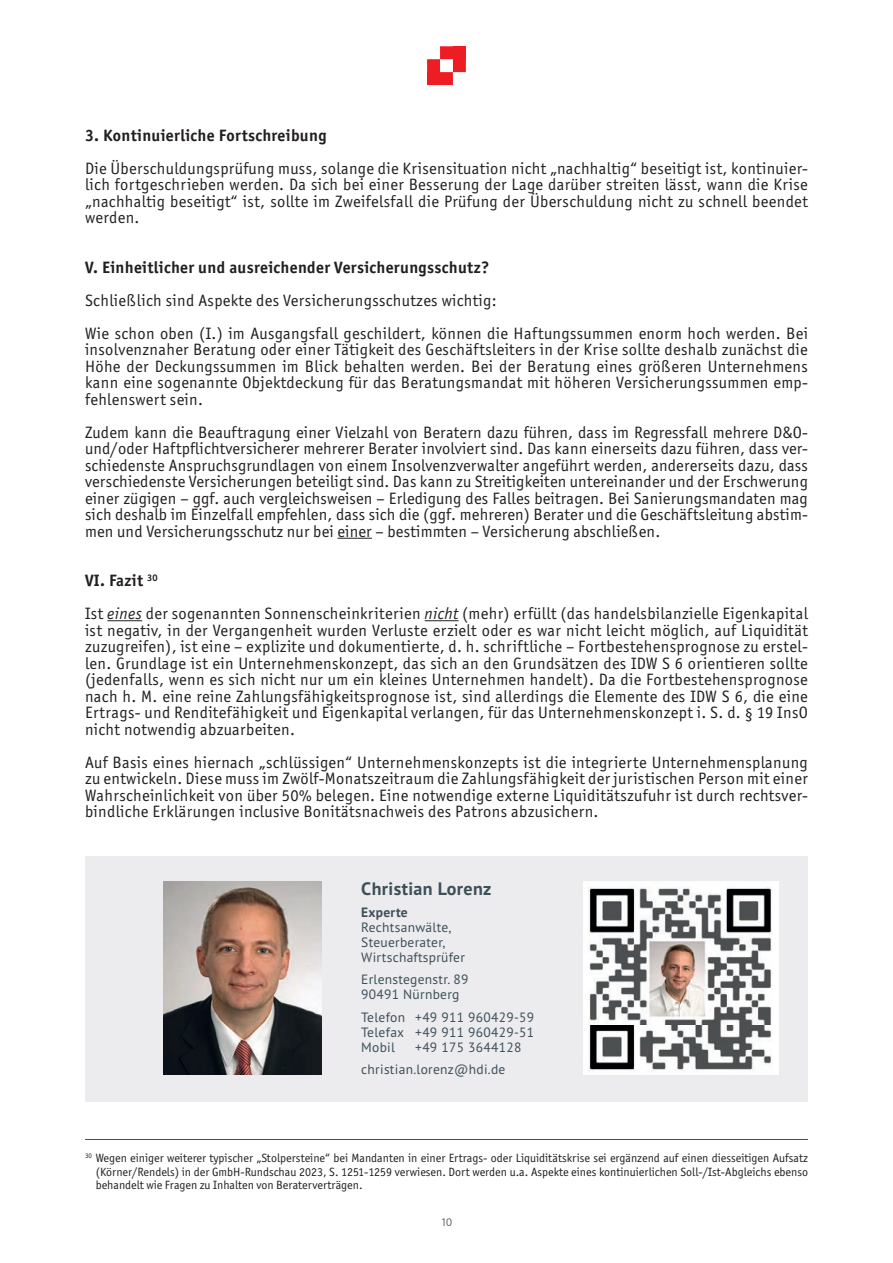
<style>
.page{position:relative;width:893px;height:1263px;background:#fff}
.page>*{position:absolute;margin:0;border:0;box-sizing:border-box;transform-origin:0 0}
.t1{font:700 18px "PT Sans Pro";letter-spacing:.02em;color:#3d4f59}
.t2{font:16.5px/16.5px "Officina San ITC";letter-spacing:.02em;color:#231f20;text-align:justify}
.t3{font:700 16.5px "Officina San ITC";letter-spacing:.02em;color:#231f20}
.t4{font:13.5px/15px "PT Sans Pro";letter-spacing:.02em;color:#3d4f59}
.t5{font:700 13.5px "PT Sans Pro";letter-spacing:.02em;color:#3d4f59}
.t6{font:12px/13.5px "Officina San ITC";color:#231f20;text-align:justify}
.t7{font:12px "Agfa Rotis Sans Serif";color:#5f5f62}
.s1{font-weight:700}
.s2{font-style:italic}
</style>
<div class="page">
<svg style="left:427px;top:46px;width:39px;height:39px"></svg>
<hr style="left:337px;top:538px;width:35px;height:1px;background:#231f20">
<hr style="left:107px;top:620px;width:35px;height:1px;background:#231f20">
<hr style="left:425px;top:620px;width:33px;height:1px;background:#231f20">
<hr style="left:85px;top:1139px;width:723px;height:1px;background:#3d4f59">
<div style="left:85px;top:856px;width:723px;height:246px;background:#ececee"></div>
<img style="left:163px;top:881px;width:158px;height:193px">
<img style="left:583px;top:881px;width:195px;height:193px">
<p class="t3" style="left:85px;top:125px;width:243px">3. Kontinuierliche Fortschreibung</p>
<p class="t2" style="left:85px;top:160px;width:724px">Die Überschuldungsprüfung muss, solange die Krisensituation nicht „nachhaltig“ beseitigt ist, kontinuier&shy;lich fortgeschrieben werden. Da sich bei einer Besserung der Lage darüber streiten lässt, wann die Krise „nachhaltig beseitigt“ ist, sollte im Zweifelsfall die Prüfung der Überschuldung nicht zu schnell beendet werden.</p>
<p class="t3" style="left:85px;top:257px;width:406px">V. Einheitlicher und ausreichender Versicherungsschutz?</p>
<p class="t2" style="left:85px;top:283px;width:724px;line-height:33px">Schließlich sind Aspekte des Versicherungsschutzes wichtig:<br>Wie schon oben (I.) im Ausgangsfall geschildert, können die Haftungssummen enorm hoch werden. Bei</p>
<p class="t2" style="left:85px;top:341px;width:724px">insolvenznaher Beratung oder einer Tätigkeit des Geschäftsleiters in der Krise sollte deshalb zunächst die Höhe der Deckungssummen im Blick behalten werden. Bei der Beratung eines größeren Unternehmens kann eine sogenannte Objektdeckung für das Beratungsmandat mit höheren Versicherungssummen emp&shy;fehlenswert sein.</p>
<p class="t2" style="left:85px;top:424px;width:724px">Zudem kann die Beauftragung einer Vielzahl von Beratern dazu führen, dass im Regressfall mehrere D&amp;O&shy;und/oder Haftpflichtversicherer mehrerer Berater involviert sind. Das kann einerseits dazu führen, dass ver&shy;schiedenste Anspruchsgrundlagen von einem Insolvenzverwalter angeführt werden, andererseits dazu, dass verschiedenste Versicherungen beteiligt sind. Das kann zu Streitigkeiten untereinander und der Erschwerung einer zügigen – ggf. auch vergleichsweisen – Erledigung des Falles beitragen. Bei Sanierungsmandaten mag sich deshalb im Einzelfall empfehlen, dass sich die (ggf. mehreren) Berater und die Geschäftsleitung abstim&shy;men und Versicherungsschutz nur bei einer – bestimmten – Versicherung abschließen.</p>
<p class="t2" style="left:85px;top:564px;width:724px;line-height:33px"><span class="s1">VI. Fazit</span> <sup>30<br></sup>Ist <span class="s2">eines</span> der sogenannten Sonnenscheinkriterien <span class="s2">nicht</span> (mehr) erfüllt (das handelsbilanzielle Eigenkapital</p>
<p class="t2" style="left:85px;top:622px;width:724px">ist negativ, in der Vergangenheit wurden Verluste erzielt oder es war nicht leicht möglich, auf Liquidität zuzugreifen), ist eine – explizite und dokumentierte, d. h. schriftliche – Fortbestehensprognose zu erstel&shy;len. Grundlage ist ein Unternehmenskonzept, das sich an den Grundsätzen des IDW S 6 orientieren sollte (jedenfalls, wenn es sich nicht nur um ein kleines Unternehmen handelt). Da die Fortbestehensprognose nach h. M. eine reine Zahlungsfähigkeitsprognose ist, sind allerdings die Elemente des IDW S 6, die eine Ertrags- und Renditefähigkeit und Eigenkapital verlangen, für das Unternehmenskonzept i. S. d. § 19 InsO nicht notwendig abzuarbeiten.</p>
<p class="t2" style="left:85px;top:754px;width:724px">Auf Basis eines hiernach „schlüssigen“ Unternehmenskonzepts ist die integrierte Unternehmensplanung zu entwickeln. Diese muss im Zwölf-Monatszeitraum die Zahlungsfähigkeit der juristischen Person mit einer Wahrscheinlichkeit von über 50% belegen. Eine notwendige externe Liquiditätszufuhr ist durch rechtsver&shy;bindliche Erklärungen inclusive Bonitätsnachweis des Patrons abzusichern.</p>
<p class="t1" style="left:361px;top:877px;width:132px">Christian Lorenz</p>
<p class="t5" style="left:361px;top:903px;width:48px">Experte</p>
<p class="t4" style="left:361px;top:919px;width:105px">Rechtsanwälte,<br>Steuerberater,<br>Wirtschaftsprüfer</p>
<p class="t4" style="left:361px;top:971px;width:109px">Erlenstegenstr. 89<br>90491 Nürnberg</p>
<p class="t4" style="left:361px;top:1009px;width:174px;text-align:justify">Telefon +49 911 960429-59<br>Telefax +49 911 960429-51<br>Mobil</p>
<p class="t4" style="left:361px;top:1035px;width:162px;line-height:22.5px;text-indent:54px">+49 175 3644128 christian.lorenz@hdi.de</p>
<p class="t6" style="left:96px;top:1151px;width:714px;text-indent:-11px"><sup>30</sup> Wegen einiger weiterer typischer „Stolpersteine“ bei Mandanten in einer Ertrags- oder Liquiditätskrise sei ergänzend auf einen diesseitigen Aufsatz (Körner/Rendels) in der GmbH-Rundschau 2023, S. 1251-1259 verwiesen. Dort werden u.a. Aspekte eines kontinuierlichen Soll-/Ist-Abgleichs ebenso behandelt wie Fragen zu Inhalten von Beraterverträgen.</p>
<p class="t7" style="left:441px;top:1215px;width:13px">10</p>
</div>
